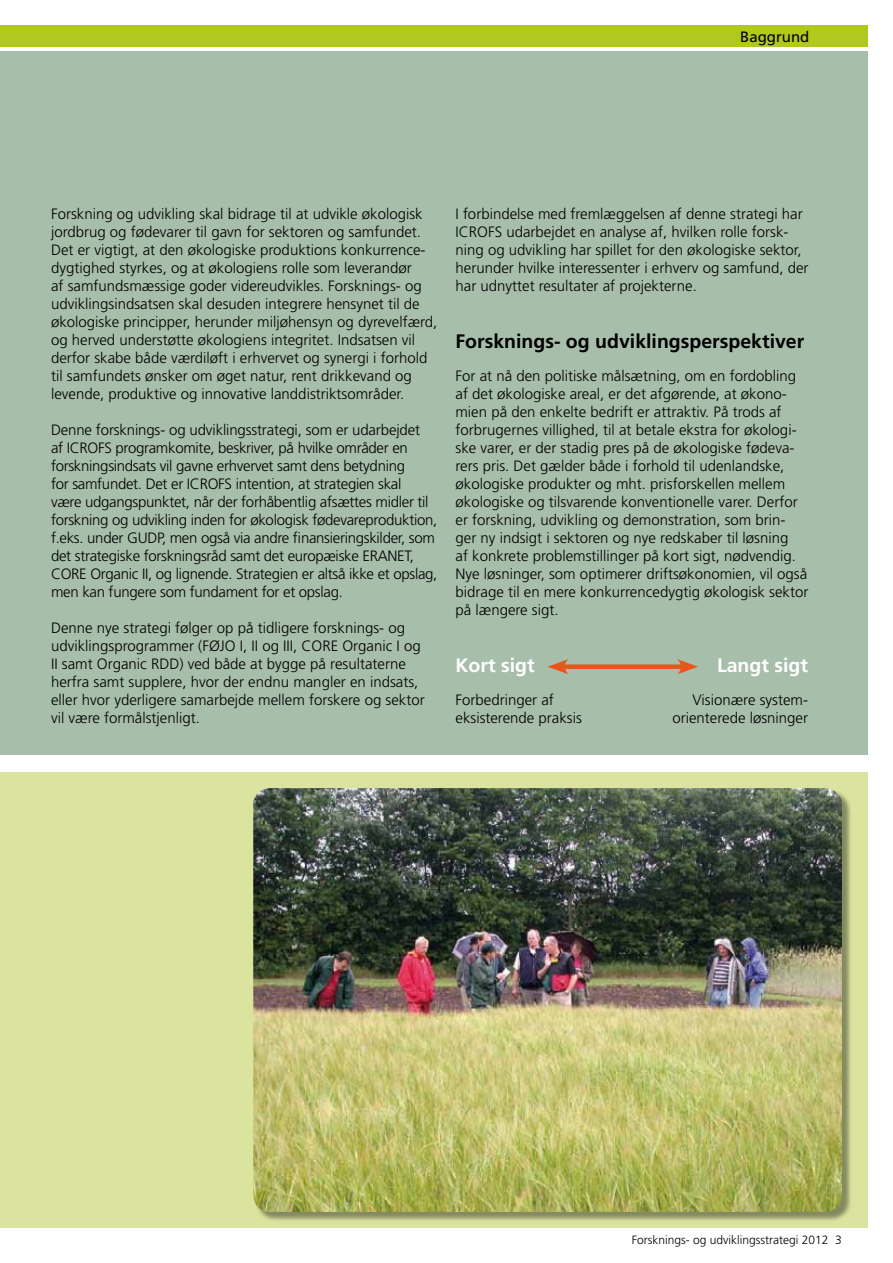
<style>
.page{position:relative;width:893px;height:1263px;background:#fff}
.page>*{position:absolute;margin:0;border:0;box-sizing:border-box;transform-origin:0 0}
.t1{font:700 19.5px "Frutiger";color:#000}
.t2{font:700 19.5px "Frutiger";color:#fff}
.t3{font:300 15px/18px "Frutiger";color:#000}
.t4{font:300 15px/18px "Frutiger";letter-spacing:-.02em;color:#000}
.t5{font:15px "Frutiger";color:#000}
.t6{font:300 12px "Frutiger";color:#000}
</style>
<div class="page">
<div style="left:0;top:772px;width:867px;height:455px;background:#dbe49f"></div>
<div style="left:0;top:51px;width:867px;height:703px;background:#a7beaa"></div>
<div style="left:0;top:26px;width:867px;height:21px;background:#b1c91f"></div>
<div style="left:255px;top:789px;width:597px;height:433px;background:#000;opacity:.4"></div>
<img style="left:253px;top:788px;width:589px;height:424px">
<div style="left:560px;top:664px;width:125px;height:5px;background:#e8561c"></div>
<svg style="left:548px;top:659px;width:20px;height:15px"></svg>
<svg style="left:677px;top:659px;width:21px;height:15px"></svg>
<p class="t5" style="left:740px;top:28px;width:71px">Baggrund</p>
<p class="t3" style="left:51px;top:204px;width:388px">Forskning og udvikling skal bidrage til at udvikle økologisk jordbrug og fødevarer til gavn for sektoren og samfundet.<br>Det er vigtigt, at den økologiske produktions konkurrence&shy;dygtighed styrkes, og at økologiens rolle som leverandør<br>af samfundsmæssige goder videreudvikles. Forsknings- og udviklingsindsatsen skal desuden integrere hensynet til de økologiske principper, herunder miljøhensyn og dyrevelfærd, og herved understøtte økologiens integritet. Indsatsen vil derfor skabe både værdiløft i erhvervet og synergi i forhold til samfundets ønsker om øget natur, rent drikkevand og levende, produktive og innovative landdistriktsområder.</p>
<p class="t4" style="left:51px;top:420px;width:388px">Denne forsknings- og udviklingsstrategi, som er udarbejdet<br>af ICROFS programkomite, beskriver, på hvilke områder en forskningsindsats vil gavne erhvervet samt dens betydning<br>for samfundet. Det er ICROFS intention, at strategien skal<br>være udgangspunktet, når der forhåbentlig afsættes midler til forskning og udvikling inden for økologisk fødevareproduktion, f.eks. under GUDP, men også via andre finansieringskilder, som det strategiske forskningsråd samt det europæiske ERANET, CORE Organic II, og lignende. Strategien er altså ikke et opslag, men kan fungere som fundament for et opslag.</p>
<p class="t3" style="left:51px;top:618px;width:375px">Denne nye strategi følger op på tidligere forsknings- og udviklingsprogrammer (FØJO I, II og III, CORE Organic I og II samt Organic RDD) ved både at bygge på resultaterne herfra samt supplere, hvor der endnu mangler en indsats, eller hvor yderligere samarbejde mellem forskere og sektor vil være formålstjenligt.</p>
<p class="t3" style="left:455px;top:204px;width:355px">I forbindelse med fremlæggelsen af denne strategi har ICROFS udarbejdet en analyse af, hvilken rolle forsk&shy;ning og udvikling har spillet for den økologiske sektor, herunder hvilke interessenter i erhverv og samfund, der har udnyttet resultater af projekterne.</p>
<h1 class="t1" style="left:455px;top:329px;width:350px">Forsknings- og udviklingsperspektiver</h1>
<p class="t3" style="left:455px;top:366px;width:354px">For at nå den politiske målsætning, om en fordobling af det økologiske areal, er det afgørende, at økono&shy;mien på den enkelte bedrift er attraktiv. På trods af forbrugernes villighed, til at betale ekstra for økologi&shy;ske varer, er der stadig pres på de økologiske fødeva&shy;rers pris. Det gælder både i forhold til udenlandske, økologiske produkter og mht. prisforskellen mellem økologiske og tilsvarende konventionelle varer. Derfor er forskning, udvikling og demonstration, som brin&shy;ger ny indsigt i sektoren og nye redskaber til løsning<br>af konkrete problemstillinger på kort sigt, nødvendig.<br>Nye løsninger, som optimerer driftsøkonomien, vil også bidrage til en mere konkurrencedygtig økologisk sektor på længere sigt.</p>
<h1 class="t2" style="left:455px;top:653px;width:81px">Kort sigt</h1>
<h1 class="t2" style="left:717px;top:653px;width:93px">Langt sigt</h1>
<p class="t3" style="left:455px;top:690px;width:100px">Forbedringer af</p>
<p class="t3" style="left:692px;top:690px;width:117px">Visionære system-</p>
<p class="t3" style="left:455px;top:708px;width:128px">eksisterende praksis</p>
<p class="t3" style="left:672px;top:708px;width:137px">orienterede løsninger</p>
<p class="t6" style="left:632px;top:1233px;width:212px">Forsknings- og udviklingsstrategi 2012 3</p>
</div>
